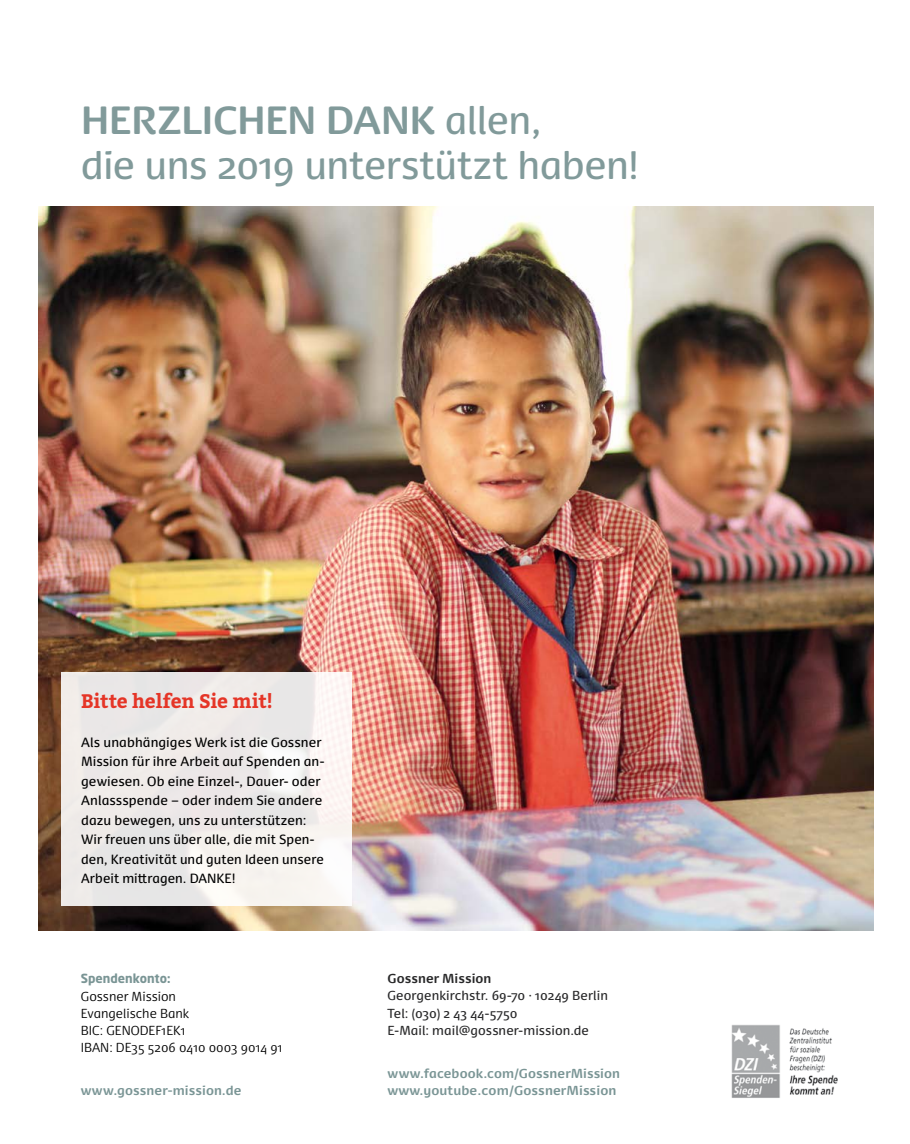
<style>
.page{position:relative;width:910px;height:1144px;background:#fff}
.page>*{position:absolute;margin:0;border:0;box-sizing:border-box;transform-origin:0 0}
.t1{font:37.5px/45px "Dancer Pro";letter-spacing:-.015em;color:#819a9a}
.t2{font:700 19.5px "Bitter";letter-spacing:-.015em;color:#e53527}
.t3{font:12.75px/19.5px "Dancer Pro";letter-spacing:.005em;color:#000}
.t4{font:700 12.45px/17.2px "Dancer Pro";letter-spacing:.01em;color:#7a9595}
.t5{font:12.45px/17.2px "Dancer Pro";letter-spacing:.005em;color:#282829}
.t6{font:300 12.45px/17.2px "Dancer Pro";color:#000}
.t7{font:700 12.45px "Dancer Pro";letter-spacing:.005em;color:#282829}
.t8{font:700 12.45px "Neo Sans Std";color:#7a9595}
.s1{font-weight:700}
</style>
<div class="page">
<img style="left:38px;top:206px;width:836px;height:725px">
<img style="left:731px;top:1025px;width:107px;height:73px">
<div style="left:61px;top:672px;width:291px;height:234px;background:linear-gradient(to right,#e9e6e4,#f7f3f1)"></div>
<h1 class="t1" style="left:81px;top:95px;width:560px"><span class="s1">HERZLICHEN DANK</span> allen,<br>die uns 2019 unterstützt haben!</h1>
<h2 class="t2" style="left:81px;top:685px;width:194px">Bitte helfen Sie mit!</h2>
<p class="t3" style="left:81px;top:731px;width:245px">Als unabhängiges Werk ist die Gossner Mission für ihre Arbeit auf Spenden an&shy;gewiesen. Ob eine Einzel-, Dauer- oder Anlassspende – oder indem Sie andere dazu bewegen, uns zu unterstützen:<br>Wir freuen uns über alle, die mit Spen&shy;den, Kreativität und guten Ideen unsere Arbeit mittragen. DANKE!</p>
<p class="t8" style="left:81px;top:971px;width:91px">Spendenkonto:</p>
<p class="t6" style="left:81px;top:987px;width:203px">Gossner Mission<br>Evangelische Bank<br>BIC: GENODEF1EK1<br>IBAN: DE35 5206 0410 0003 9014 91</p>
<p class="t4" style="left:81px;top:1081px;width:162px">www.gossner-mission.de</p>
<p class="t7" style="left:387px;top:969px;width:106px">Gossner Mission</p>
<p class="t5" style="left:387px;top:986px;width:222px">Georgenkirchstr. 69-70 · 10249 Berlin<br>Tel: (030) 2 43 44-5750<br>E-Mail: mail@gossner-mission.de</p>
<p class="t4" style="left:387px;top:1063px;width:234px">www.facebook.com/GossnerMission www.youtube.com/GossnerMission</p>
</div>
